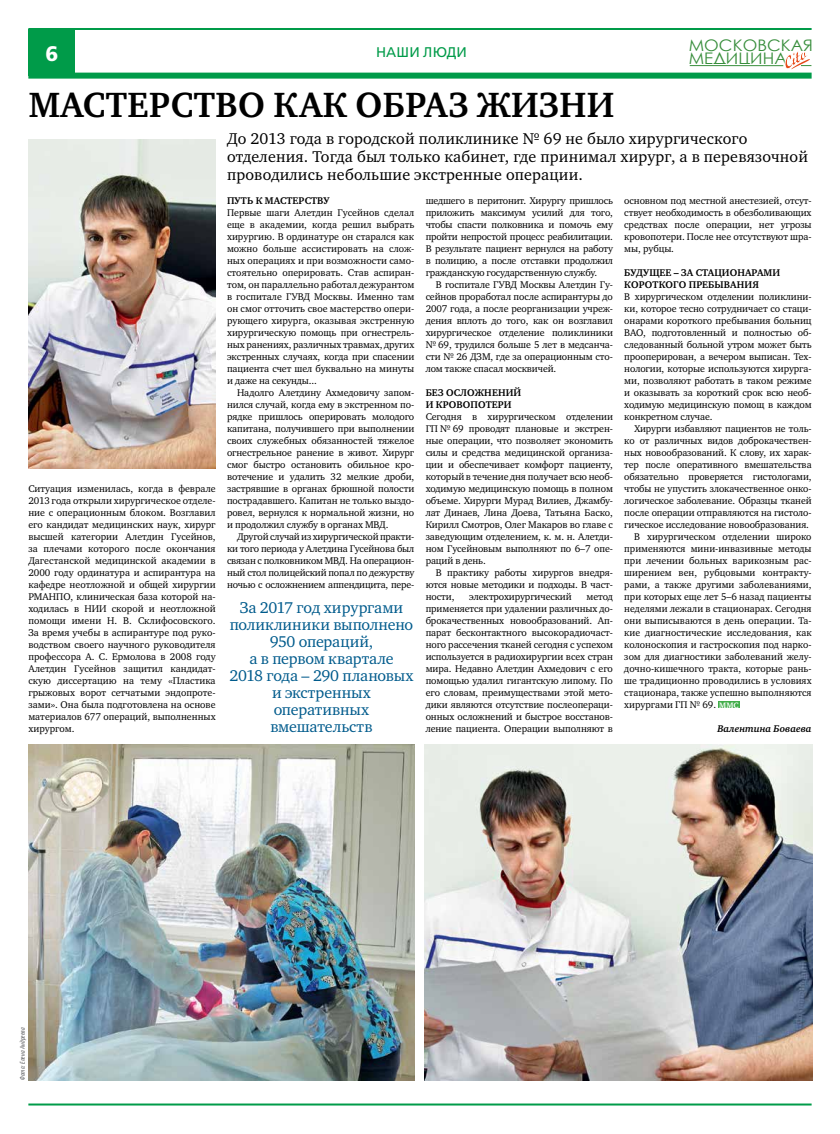
<style>
.page{position:relative;width:840px;height:1134px;background:#fff}
.page>*{position:absolute;margin:0;border:0;box-sizing:border-box;transform-origin:0 0}
.t1{font:700 36px "Charter ITC";letter-spacing:.01em;color:#000}
.t2{font:700 21px "Free Set";color:#fff}
.t3{font:16px/18px "Charter ITC";letter-spacing:.01em;color:#000}
.t4{font:16px/17px "Charter ITC";letter-spacing:-.01em;color:#005b8c;text-align:center}
.t5{font:15.9px/13.1px "Century Gothic";color:#388e3c;scale:1.05 1}
.t6{font:14px "Free Set";letter-spacing:.01em;color:#009b49}
.t7{font:10px/12px "Charter ITC";letter-spacing:-.01em;color:#000;text-align:justify}
.t8{font:700 10px/12px "Charter ITC";letter-spacing:.01em;color:#000}
.t9{font:700 10px/12px "Charter ITC";letter-spacing:.085em;color:#000}
.t10{font:italic 700 10px "Charter ITC";color:#000}
.t11{font:italic condensed 7px "Myriad Pro";letter-spacing:.02em;color:#58595b}
.s1{font-weight:700;font-size:8px;color:#fff}
</style>
<div class="page">
<hr style="left:28px;top:28px;width:783px;height:2px;background:#009b49">
<div style="left:28px;top:73px;width:783px;height:6px;background:#009b49"></div>
<div style="left:28px;top:29px;width:47px;height:47px;background:#009b49"></div>
<hr style="left:689px;top:65px;width:93px;height:1px;background:#388e3c">
<svg style="left:780px;top:51px;width:31px;height:19px"></svg>
<hr style="left:28px;top:1103px;width:783px;height:2px;background:#009b49">
<div style="left:718px;top:701px;width:21px;height:7px;background:#41ad49"></div>
<img style="left:28px;top:140px;width:187px;height:328px">
<img style="left:28px;top:744px;width:386px;height:336px">
<img style="left:424px;top:744px;width:387px;height:336px">
<h2 class="t2" style="left:45px;top:39px;width:14px">6</h2>
<h3 class="t5" style="left:688px;top:38px;width:120px">МОСКОВСКАЯ<br>МЕДИЦИНА</h3>
<h1 class="t1" style="left:29px;top:82px;width:586px">Мастер ство как образ жизни</h1>
<h3 class="t3" style="left:227px;top:129px;width:582px">До 2013 года в городской поликлинике № 69 не было хирургического отделения. Тогда был только кабинет, где принимал хирург, а в перевязочной проводились небольшие экстренные операции.</h3>
<h3 class="t6" style="left:376px;top:43px;width:92px">НАШИ ЛЮДИ</h3>
<p class="t7" style="left:28px;top:483px;width:189px">Ситуация изменилась, когда в феврале 2013 года открыли хирургическое отделе&shy;ние с операционным блоком. Возглавил его кандидат медицинских наук, хирург высшей категории Алетдин Гусейнов, за плечами которого после окончания Дагестанской медицинской академии в 2000 году ординатура и аспирантура на кафедре неотложной и общей хирургии РМАНПО, клиническая база которой на&shy;ходилась в НИИ скорой и неотложной помощи имени Н. В. Склифосовского.<br>За время учебы в аспирантуре под руко&shy;водством своего научного руководителя профессора А. С. Ермолова в 2008 году Алетдин Гусейнов защитил кандидат&shy;скую диссертацию на тему «Пластика грыжовых ворот сетчатыми эндопроте&shy;зами». Она была подготовлена на основе материалов 677 операций, выполненных хирургом.</p>
<p class="t8" style="left:227px;top:195px;width:103px">Путь к мастер ству</p>
<p class="t7" style="left:227px;top:207px;width:189px">Первые шаги Алетдин Гусейнов сделал еще в академии, когда решил выбрать хирургию. В ординатуре он старался как можно больше ассистировать на слож&shy;ных операциях и при возможности само&shy;стоятельно оперировать. Став аспиран&shy;том, он параллельно работал дежурантом в госпитале ГУВД Москвы. Именно там он смог отточить свое мастерство опери&shy;рующего хирурга, оказывая экстренную хирургическую помощь при огнестрель&shy;ных ранениях, различных травмах, других экстренных случаях, когда при спасении пациента счет шел буквально на минуты и даже на секунды...</p>
<p class="t7" style="left:227px;top:387px;width:189px;text-indent:10px">Надолго Алетдину Ахмедовичу запом&shy;нился случай, когда ему в экстренном по&shy;рядке пришлось оперировать молодого капитана, получившего при выполнении своих служебных обязанностей тяжелое огнестрельное ранение в живот. Хирург смог быстро остановить обильное кро&shy;вотечение и удалить 32 мелкие дроби, застрявшие в органах брюшной полости пострадавшего. Капитан не только выздо&shy;ровел, вернулся к нормальной жизни, но и продолжил службу в органах МВД.</p>
<p class="t7" style="left:227px;top:531px;width:189px;text-indent:10px">Другой случай из хирургической практи&shy;ки того периода у Алетдина Гусейнова был связан с полковником МВД. На операцион&shy;ный стол полицейский попал по дежурству ночью с осложнением аппендицита, пере-</p>
<h3 class="t4" style="left:229px;top:599px;width:185px">За 2017 год хирургами поликлиники выполнено<br>950 операций,<br>а в первом квартале<br>2018 года – 290 плановых и экстренных оперативных вмешательств</h3>
<p class="t7" style="left:425px;top:195px;width:189px">шедшего в перитонит. Хирургу пришлось приложить максимум усилий для того, чтобы спасти полковника и помочь ему пройти непростой процесс реабилитации.<br>В результате пациент вернулся на работу в полицию, а после отставки продолжил гражданскую государственную службу.</p>
<p class="t7" style="left:425px;top:279px;width:189px;text-indent:10px">В госпитале ГУВД Москвы Алетдин Гу&shy;сейнов проработал после аспирантуры до 2007 года, а после реорганизации учреж&shy;дения вплоть до того, как он возглавил хирургическое отделение поликлиники № 69, трудился больше 5 лет в медсанча&shy;сти № 26 ДЗМ, где за операционным сто&shy;лом также спасал москвичей.</p>
<p class="t9" style="left:425px;top:387px;width:96px">Без осложнений и кровопотери</p>
<p class="t7" style="left:425px;top:411px;width:189px">Сегодня в хирургическом отделении ГП № 69 проводят плановые и экстрен&shy;ные операции, что позволяет экономить силы и средства медицинской организа&shy;ции и обеспечивает комфорт пациенту, который в течение дня получает всю необ&shy;ходимую медицинскую помощь в полном объеме. Хирурги Мурад Вилиев, Джамбу&shy;лат Динаев, Лина Доева, Татьяна Баско, Кирилл Смотров, Олег Макаров во главе с заведующим отделением, к. м. н. Алетди&shy;ном Гусейновым выполняют по 6–7 опе&shy;раций в день.</p>
<p class="t7" style="left:425px;top:567px;width:189px;text-indent:10px">В практику работы хирургов внедря&shy;ются новые методики и подходы. В част&shy;ности,</p>
<p class="t7" style="left:469px;top:591px;width:104px">электрохирургический</p>
<p class="t7" style="left:425px;top:591px;width:189px;text-indent:161px">метод применяется при удалении различных до&shy;брокачественных новообразований. Ап&shy;парат бесконтактного высокорадиочаст&shy;ного рассечения тканей сегодня с успехом используется в радиохирургии всех стран мира. Недавно Алетдин Ахмедович с его помощью удалил гигантскую липому. По его словам, преимуществами этой мето&shy;дики являются отсутствие послеопераци&shy;онных осложнений и быстрое восстанов&shy;ление пациента. Операции выполняют в</p>
<p class="t7" style="left:624px;top:195px;width:189px">основном под местной анестезией, отсут&shy;ствует необходимость в обезболивающих средствах после операции, нет угрозы кровопотери. После нее отсутствуют шра&shy;мы, рубцы.</p>
<p class="t8" style="left:624px;top:267px;width:157px">Будущее – за стационарами короткого пре</p>
<p class="t8" style="left:708px;top:279px;width:51px">бывания</p>
<p class="t7" style="left:624px;top:291px;width:189px">В хирургическом отделении поликлини&shy;ки, которое тесно сотрудничает со стаци&shy;онарами короткого пребывания больниц ВАО, подготовленный и полностью об&shy;следованный больной утром может быть прооперирован, а вечером выписан. Тех&shy;нологии, которые используются хирурга&shy;ми, позволяют работать в таком режиме и оказывать за короткий срок всю необ&shy;ходимую медицинскую помощ в каждом конкретном случае.</p>
<p class="t7" style="left:634px;top:423px;width:179px">Хирурги избавляют пациентов не толь-</p>
<p class="t7" style="left:624px;top:435px;width:189px">ко от различных видов доброкачествен-</p>
<p class="t7" style="left:624px;top:447px;width:189px">ных новообразований. К слову, их харак-</p>
<p class="t7" style="left:624px;top:459px;width:189px">тер после оперативного вмешательства</p>
<p class="t7" style="left:624px;top:471px;width:189px">обязательно проверяется гистологами,</p>
<p class="t7" style="left:624px;top:483px;width:189px">чтобы не упустить злокачественное онко-</p>
<p class="t7" style="left:624px;top:495px;width:189px">логическое заболевание. Образцы тканей</p>
<p class="t7" style="left:624px;top:507px;width:189px">после операции отправляются на гистоло-</p>
<p class="t7" style="left:624px;top:519px;width:186px">гическое исследование новообразования.</p>
<p class="t7" style="left:634px;top:531px;width:179px">В хирургическом отделении широко</p>
<p class="t7" style="left:624px;top:543px;width:189px">применяются мини-инвазивные методы</p>
<p class="t7" style="left:624px;top:555px;width:189px">при лечении больных варикозным рас-</p>
<p class="t7" style="left:624px;top:567px;width:189px">ширением вен, рубцовыми контракту-</p>
<p class="t7" style="left:624px;top:579px;width:189px">рами, а также другими заболеваниями,</p>
<p class="t7" style="left:624px;top:591px;width:189px">при которых еще лет 5–6 назад пациенты</p>
<p class="t7" style="left:624px;top:603px;width:189px">неделями лежали в стационарах. Сегодня</p>
<p class="t7" style="left:624px;top:615px;width:189px">они выписываются в день операции. Та-</p>
<p class="t7" style="left:624px;top:627px;width:189px">кие диагностические исследования, как</p>
<p class="t7" style="left:624px;top:639px;width:189px">колоноскопия и гастроскопия под нарко-</p>
<p class="t7" style="left:624px;top:651px;width:189px">зом для диагностики заболеваний желу-</p>
<p class="t7" style="left:624px;top:663px;width:189px">дочно-кишечного тракта, которые рань-</p>
<p class="t7" style="left:624px;top:675px;width:189px">ше традиционно проводились в условиях</p>
<p class="t7" style="left:624px;top:687px;width:189px">стационара, также успешно выполняются</p>
<p class="t7" style="left:624px;top:699px;width:116px">хирургами ГП № 69. <span class="s1">MMC</span></p>
<p class="t10" style="left:717px;top:722px;width:96px">Валентина Боваева</p>
<p class="t11" style="left:18px;top:1080px;width:54px;rotate:-90deg">Фото: Елена Андреева</p>
</div>
